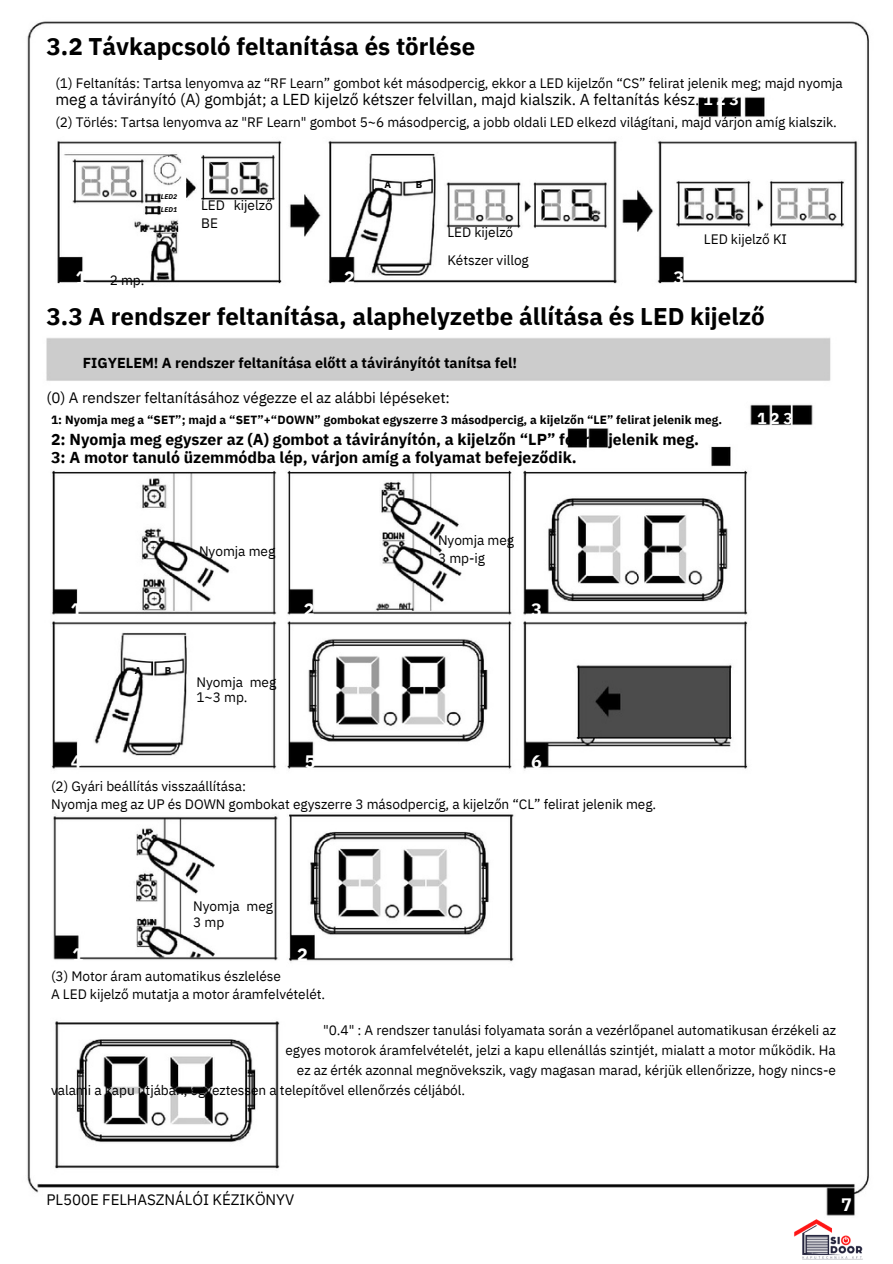
<style>
.page{position:relative;width:893px;height:1264px;background:#fff}
.page>*{position:absolute;margin:0;border:0;box-sizing:border-box;transform-origin:0 0}
.t1{font:700 24.15px "IBM Plex Sans";color:#000}
.t2{font:700 18px "IBM Plex Sans";color:#fff}
.t3{font:700 15.9px "IBM Plex Sans";color:#000}
.t4{font:15.9px "IBM Plex Sans";letter-spacing:-.005em;color:#000}
.t5{font:700 15.9px "IBM Plex Sans";color:#fff}
.t6{font:15.15px "IBM Plex Sans";letter-spacing:-.005em;color:#000}
.t7{font:700 14.4px "IBM Plex Sans";color:#000}
.t8{font:13.65px/18px "IBM Plex Sans";letter-spacing:-.005em;color:#000}
.t9{font:700 11.85px "IBM Plex Sans";letter-spacing:.005em;color:#000}
.t10{font:700 9.75px "IBM Plex Sans";color:#000}
.t11{font:italic 700 6.9px/13.5px "IBM Plex Sans";letter-spacing:.005em;color:#000}
.s1{font-weight:700;color:#fff}
.s2{color:#fff}
</style>
<div class="page">
<img style="left:27px;top:21px;width:842px;height:1180px">
<img style="left:794px;top:1201px;width:69px;height:59px">
<p class="t1" style="left:46px;top:30px;width:430px">3.2 Távkapcsoló feltanítása és törlése</p>
<p class="t8" style="left:55px;top:74px;width:789px">(1) Feltanítás: Tartsa lenyomva az “RF Learn” gombot két másodpercig, ekkor a LED kijelzőn “CS” felirat jelenik meg; majd nyomja</p>
<p class="t4" style="left:55px;top:89px;width:685px">meg a távirányító (A) gombját; a LED kijelző kétszer felvillan, majd kialszik. A feltanítás kész. <span class="s1">1 2 3</span></p>
<p class="t8" style="left:55px;top:112px;width:783px">(2) Törlés: Tartsa lenyomva az "RF Learn" gombot 5~6 másodpercig, a jobb oldali LED elkezd világítani, majd várjon amíg kialszik.</p>
<p class="t2" style="left:76px;top:265px;width:12px">1</p>
<p class="t11" style="left:161px;top:189px;width:18px">LED2<br>LED1</p>
<p class="t8" style="left:110px;top:271px;width:36px">2 mp.</p>
<p class="t8" style="left:201px;top:196px;width:73px">LED kijelző<br>BE</p>
<p class="t2" style="left:344px;top:265px;width:12px">2</p>
<p class="t10" style="left:384px;top:178px;width:8px">A</p>
<p class="t10" style="left:415px;top:178px;width:8px">B</p>
<p class="t8" style="left:447px;top:217px;width:83px;line-height:28px">LED kijelző<br>Kétszer villog</p>
<p class="t2" style="left:673px;top:265px;width:12px">3</p>
<p class="t8" style="left:704px;top:230px;width:85px">LED kijelző KI</p>
<p class="t1" style="left:46px;top:300px;width:719px">3.3 A rendszer feltanítása, alaphelyzetbe állítása és LED kijelző</p>
<p class="t7" style="left:83px;top:353px;width:436px">FIGYELEM! A rendszer feltanítása előtt a távirányítót tanítsa fel!</p>
<p class="t6" style="left:46px;top:387px;width:405px">(0) A rendszer feltanításához végezze el az alábbi lépéseket:</p>
<p class="t9" style="left:51px;top:412px;width:672px">1: Nyomja meg a “SET”; majd a “SET”+“DOWN” gombokat egyszerre 3 másodpercig, a kijelzőn “LE” felirat jelenik meg.</p>
<p class="t3" style="left:51px;top:429px;width:676px">2: Nyomja meg egyszer az (A) gombot a távirányítón, a kijelzőn “LP” felirat jelenik meg. <span class="s2">4 5</span></p>
<p class="t3" style="left:51px;top:447px;width:540px">3: A motor tanuló üzemmódba lép, várjon amíg a folyamat befejeződik. <span class="s2">6</span></p>
<p class="t2" style="left:71px;top:597px;width:12px">1</p>
<p class="t2" style="left:71px;top:750px;width:12px">4</p>
<p class="t8" style="left:199px;top:541px;width:78px">Nyomja meg</p>
<p class="t10" style="left:135px;top:664px;width:8px">A</p>
<p class="t10" style="left:165px;top:664px;width:8px">B</p>
<p class="t8" style="left:196px;top:674px;width:81px;line-height:14.5px">Nyomja meg<br>1~3 mp.</p>
<p class="t2" style="left:304px;top:597px;width:12px">2</p>
<p class="t2" style="left:305px;top:750px;width:12px">5</p>
<p class="t8" style="left:438px;top:530px;width:78px">Nyomja meg</p>
<p class="t8" style="left:438px;top:548px;width:49px">3 mp-ig</p>
<p class="t2" style="left:531px;top:597px;width:12px">3</p>
<p class="t2" style="left:531px;top:750px;width:12px">6</p>
<p class="t8" style="left:51px;top:776px;width:196px">(2) Gyári beállítás visszaállítása:</p>
<p class="t8" style="left:51px;top:794px;width:606px">Nyomja meg az UP és DOWN gombokat egyszerre 3 másodpercig, a kijelzőn “CL” felirat jelenik meg.</p>
<p class="t5" style="left:757px;top:407px;width:37px">123</p>
<p class="t2" style="left:72px;top:942px;width:12px">1</p>
<p class="t8" style="left:193px;top:897px;width:81px;line-height:15.8px">Nyomja meg<br>3 mp</p>
<p class="t2" style="left:297px;top:942px;width:12px">2</p>
<p class="t8" style="left:51px;top:966px;width:231px">(3) Motor áram automatikus észlelése</p>
<p class="t8" style="left:51px;top:984px;width:275px">A LED kijelző mutatja a motor áramfelvételét.</p>
<p class="t8" style="left:323px;top:1020px;width:514px">"0.4" : A rendszer tanulási folyamata során a vezérlőpanel automatikusan érzékeli az</p>
<p class="t8" style="left:285px;top:1041px;width:552px">egyes motorok áramfelvételét, jelzi a kapu ellenállás szintjét, mialatt a motor működik. Ha</p>
<p class="t8" style="left:297px;top:1061px;width:540px">ez az érték azonnal megnövekszik, vagy magasan marad, kérjük ellenőrizze, hogy nincs-e</p>
<p class="t8" style="left:51px;top:1080px;width:415px">valami a kapu útjában, egyeztessen a telepítővel ellenőrzés céljából.</p>
<p class="t6" style="left:46px;top:1189px;width:249px">PL500E FELHASZNÁLÓI KÉZIKÖNYV</p>
<p class="t2" style="left:841px;top:1192px;width:12px">7</p>
</div>
